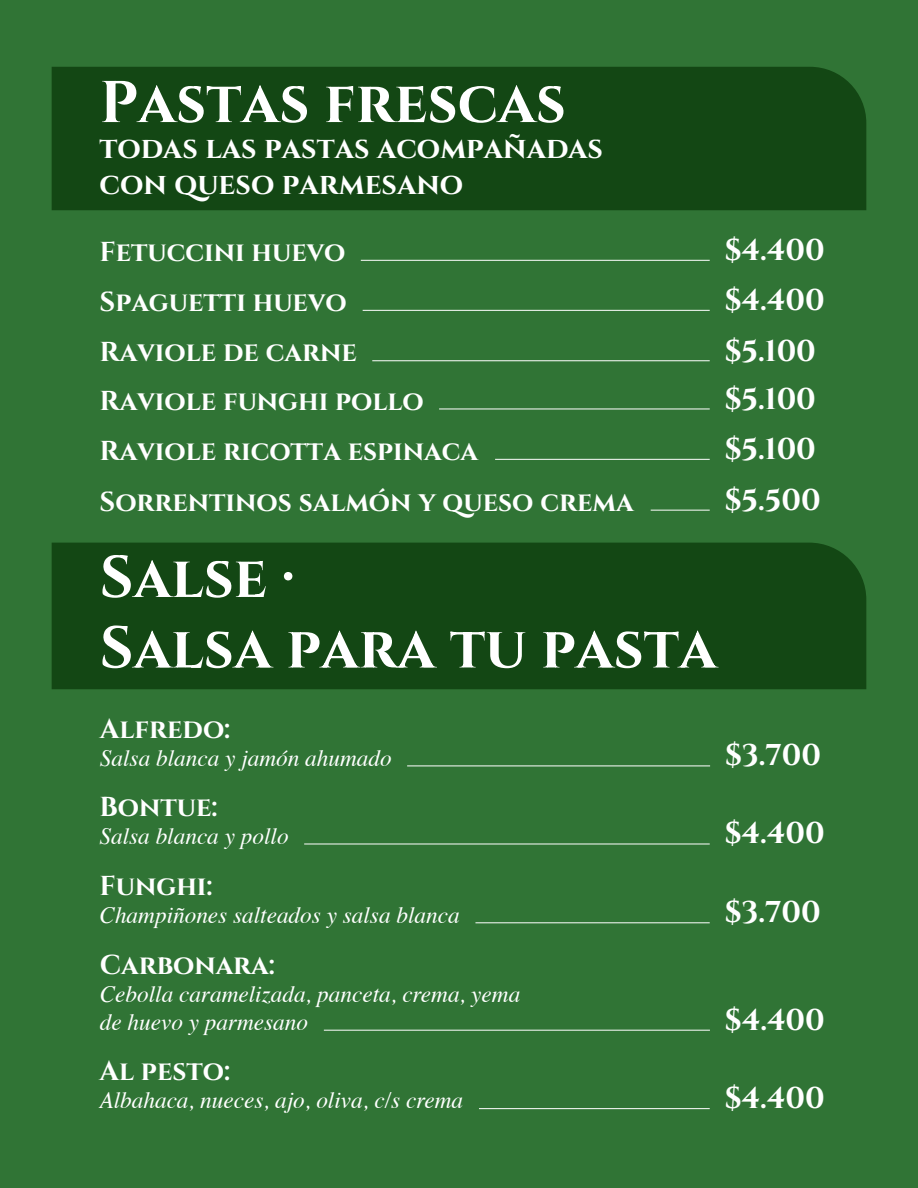
<style>
.page{position:relative;width:918px;height:1188px;background:#307435}
.page>*{position:absolute;margin:0;border:0;box-sizing:border-box;transform-origin:0 0}
.t1{font:700 58.8px/70.5px "Cinzel";color:#fff}
.t2{font:700 30px/36.2px "Cinzel";color:#fff}
.t3{font:700 27.3px "Cinzel";color:#fff}
.t4{font:italic 23.25px/27.9px "Times";color:#fff}
</style>
<div class="page">
<div style="left:52px;top:543px;width:814px;height:146px;background:#134714"></div>
<div style="left:52px;top:67px;width:814px;height:143px;background:#134714"></div>
<hr style="left:407px;top:766px;width:303px;height:1px;background:#fff">
<hr style="left:304px;top:844px;width:406px;height:1px;background:#fff">
<hr style="left:475px;top:922px;width:235px;height:1px;background:#fff">
<hr style="left:324px;top:1030px;width:386px;height:1px;background:#fff">
<hr style="left:479px;top:1108px;width:231px;height:1px;background:#fff">
<hr style="left:361px;top:260px;width:349px;height:1px;background:#fff">
<hr style="left:363px;top:310px;width:347px;height:1px;background:#fff">
<hr style="left:372px;top:360px;width:338px;height:1px;background:#fff">
<hr style="left:439px;top:409px;width:271px;height:1px;background:#fff">
<hr style="left:495px;top:459px;width:215px;height:1px;background:#fff">
<hr style="left:651px;top:510px;width:59px;height:1px;background:#fff">
<h1 class="t1" style="left:100px;top:69px;width:468px">Pastas frescas</h1>
<p class="t2" style="left:100px;top:131px;width:505px">todas las pastas acompañadas con queso parmesano</p>
<p class="t3" style="left:100px;top:234px;width:247px">Fetuccini huevo</p>
<p class="t2" style="left:725px;top:233px;width:101px">$4.400</p>
<p class="t3" style="left:100px;top:284px;width:249px">Spaguetti huevo</p>
<p class="t2" style="left:725px;top:283px;width:101px">$4.400</p>
<p class="t3" style="left:100px;top:335px;width:259px">Raviole de carne</p>
<p class="t2" style="left:725px;top:334px;width:93px">$5.100</p>
<p class="t3" style="left:100px;top:383px;width:326px">Raviole funghi pollo</p>
<p class="t2" style="left:725px;top:382px;width:93px">$5.100</p>
<p class="t3" style="left:100px;top:433px;width:380px">Raviole ricotta espinaca</p>
<p class="t2" style="left:725px;top:432px;width:93px">$5.100</p>
<p class="t3" style="left:100px;top:484px;width:536px">Sorrentinos salmón y queso crema</p>
<p class="t2" style="left:725px;top:483px;width:98px">$5.500</p>
<h1 class="t1" style="left:100px;top:544px;width:619px">Salse ·<br>Salsa para tu pasta</h1>
<p class="t3" style="left:100px;top:711px;width:132px">Alfredo:</p>
<p class="t4" style="left:100px;top:743px;width:293px">Salsa blanca y jamón ahumado</p>
<p class="t2" style="left:725px;top:738px;width:98px">$3.700</p>
<p class="t3" style="left:100px;top:789px;width:120px">Bontue:</p>
<p class="t4" style="left:100px;top:821px;width:191px">Salsa blanca y pollo</p>
<p class="t2" style="left:725px;top:816px;width:101px">$4.400</p>
<p class="t3" style="left:100px;top:868px;width:115px">Funghi:</p>
<p class="t4" style="left:100px;top:900px;width:362px">Champiñones salteados y salsa blanca</p>
<p class="t2" style="left:725px;top:895px;width:98px">$3.700</p>
<p class="t3" style="left:100px;top:948px;width:177px">Carbonara:</p>
<p class="t4" style="left:100px;top:979px;width:422px">Cebolla caramelizada, panceta, crema, yema de huevo y parmesano</p>
<p class="t2" style="left:725px;top:1002px;width:101px">$4.400</p>
<p class="t3" style="left:100px;top:1054px;width:132px">Al pesto:</p>
<p class="t4" style="left:100px;top:1085px;width:365px">Albahaca, nueces, ajo, oliva, c/s crema</p>
<p class="t2" style="left:725px;top:1081px;width:101px">$4.400</p>
</div>
